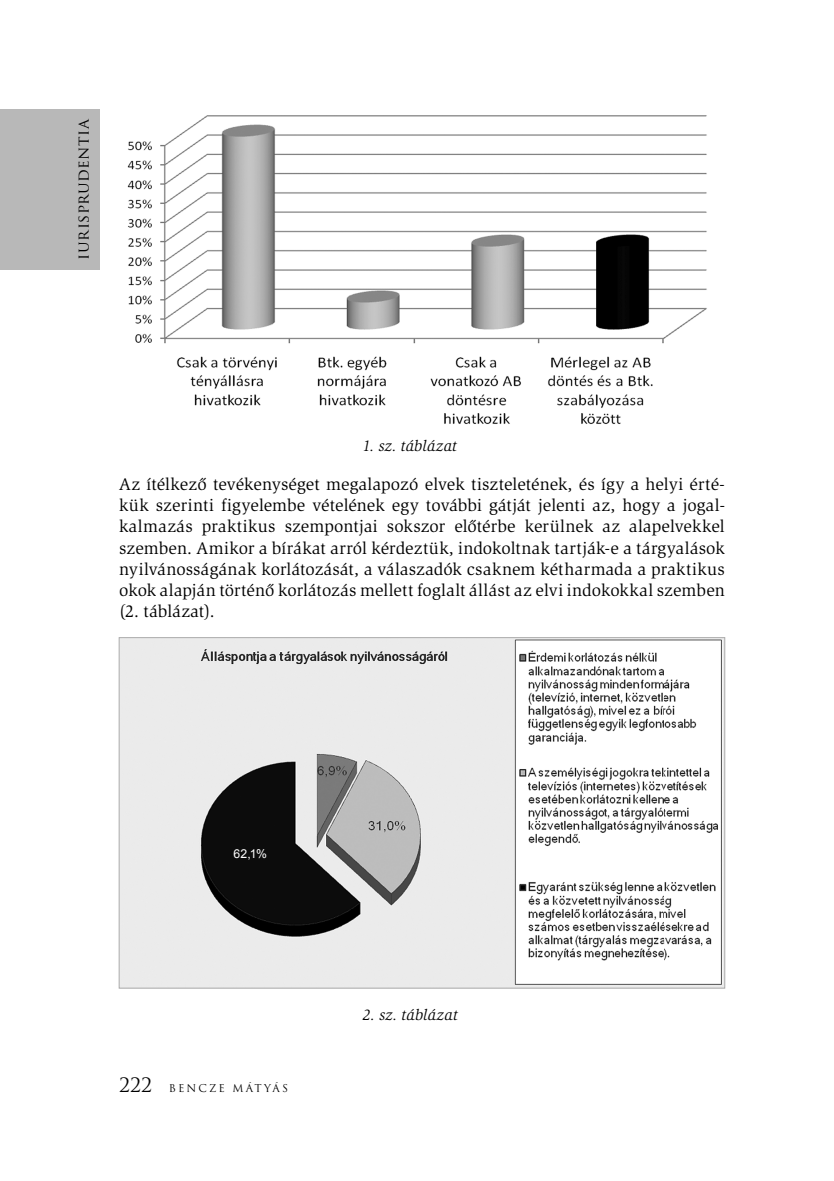
<style>
.page{position:relative;width:834px;height:1181px;background:#fff}
.page>*{position:absolute;margin:0;border:0;box-sizing:border-box;transform-origin:0 0}
.t1{font:17.5px/21px "Slimbach HU";letter-spacing:.01em;color:#000;text-align:justify}
.t2{font:italic 15.75px "Slimbach HU";letter-spacing:.01em;color:#000}
.t3{font:15.75px "Trajan Pro";letter-spacing:.03em;color:#000}
.t4{font:12.25px "Arial";color:#fff}
.t5{font:10.5px "Trajan Pro";letter-spacing:.2em;color:#000}
.s1{font-size:19.25px}
</style>
<div class="page">
<div style="left:0;top:109px;width:99px;height:160px;background:#b8b8b8"></div>
<img style="left:127px;top:115px;width:580px;height:309px">
<img style="left:121px;top:639px;width:602px;height:347px">
<p class="t3" style="left:74px;top:260px;width:142px;rotate:-90deg">iurisprudentia</p>
<p class="t2" style="left:362px;top:439px;width:96px">1. sz. táblázat</p>
<p class="t1" style="left:119px;top:476px;width:607px">Az ítélkező tevékenységet megalapozó elvek tiszteletének, és így a helyi érté&shy;kük szerinti figyelembe vételének egy további gátját jelenti az, hogy a jogal&shy;kalmazás praktikus szempontjai sokszor előtérbe kerülnek az alapelvekkel szemben. Amikor a bírákat arról kérdeztük, indokoltnak tartják-e a tárgyalások nyilvánosságának korlátozását, a válaszadók csaknem kétharmada a praktikus okok alapján történő korlátozás mellett foglalt állást az elvi indokokkal szemben (2. táblázat).</p>
<p class="t4" style="left:233px;top:847px;width:35px">62,1%</p>
<p class="t5" style="left:119px;top:1081px;width:170px"><span class="s1">222</span> BENCZE MÁTYÁS</p>
<p class="t2" style="left:362px;top:1008px;width:97px">2. sz. táblázat</p>
</div>
